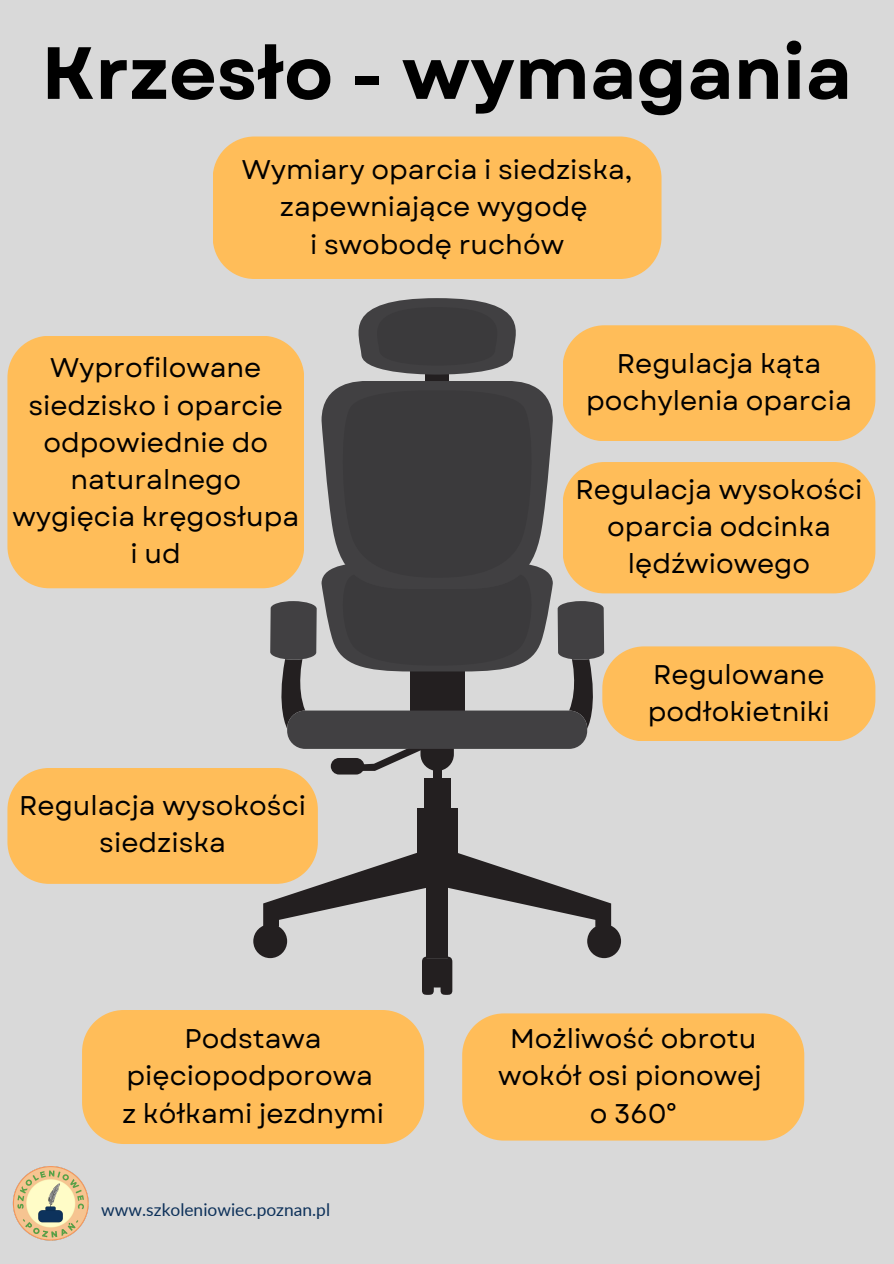
<style>
.page{position:relative;width:894px;height:1264px;background:#fff}
.page>*{position:absolute;margin:0;border:0;box-sizing:border-box;transform-origin:0 0}
.t1{font:700 73.65px "Garet";color:#000}
.t2{font:27px/37.2px "Garet";color:#000;text-align:center}
.t3{font:17.4px "Lato";color:#0d315a}
</style>
<div class="page">
<div style="left:0;top:0;width:893px;height:1263px;background:#d9d9d9"></div>
<div style="left:587px;top:924px;width:34px;height:34px;background:#231f20;border-radius:50%"></div>
<div style="left:253px;top:924px;width:34px;height:34px;background:#231f20;border-radius:50%"></div>
<div style="left:426px;top:849px;width:21px;height:109px;background:#231f20"></div>
<svg style="left:422px;top:956px;width:30px;height:38px"></svg>
<div style="left:82px;top:1010px;width:342px;height:133px;background:#ffbd59"></div>
<div style="left:462px;top:1013px;width:342px;height:127px;background:#ffbd59"></div>
<img style="left:12px;top:1166px;width:77px;height:75px">
<div style="left:213px;top:136px;width:448px;height:143px;background:#ffbd59"></div>
<svg style="left:7px;top:298px;width:868px;height:628px"></svg>
<p class="t1" style="left:42px;top:20px;width:811px">Krzesło - wymagania</p>
<p class="t2" style="left:242px;top:151px;width:392px">Wymiary oparcia i siedziska, zapewniające wygodę</p>
<p class="t2" style="left:310px;top:226px;width:255px">i swobodę ruchów</p>
<p class="t2" style="left:13px;top:349px;width:288px">Wyprofilowane siedzisko i oparcie odpowiednie do naturalnego wygięcia kręgosłupa i ud</p>
<p class="t2" style="left:19px;top:787px;width:288px">Regulacja wysokości siedziska</p>
<p class="t2" style="left:127px;top:1020px;width:248px">Podstawa pięciopodporowa</p>
<p class="t2" style="left:122px;top:1094px;width:263px">z kółkami jezdnymi</p>
<p class="t3" style="left:101px;top:1198px;width:230px">www.szkoleniowiec.poznan.pl</p>
<p class="t2" style="left:586px;top:344px;width:267px">Regulacja kąta pochylenia oparcia</p>
<p class="t2" style="left:575px;top:471px;width:288px">Regulacja wysokości oparcia odcinka lędźwiowego</p>
<p class="t2" style="left:647px;top:655px;width:183px;text-align:left">Regulowane podłokietniki</p>
<p class="t2" style="left:498px;top:1020px;width:265px">Możliwość obrotu wokół osi pionowej</p>
<p class="t2" style="left:589px;top:1094px;width:88px">o 360°</p>
</div>
